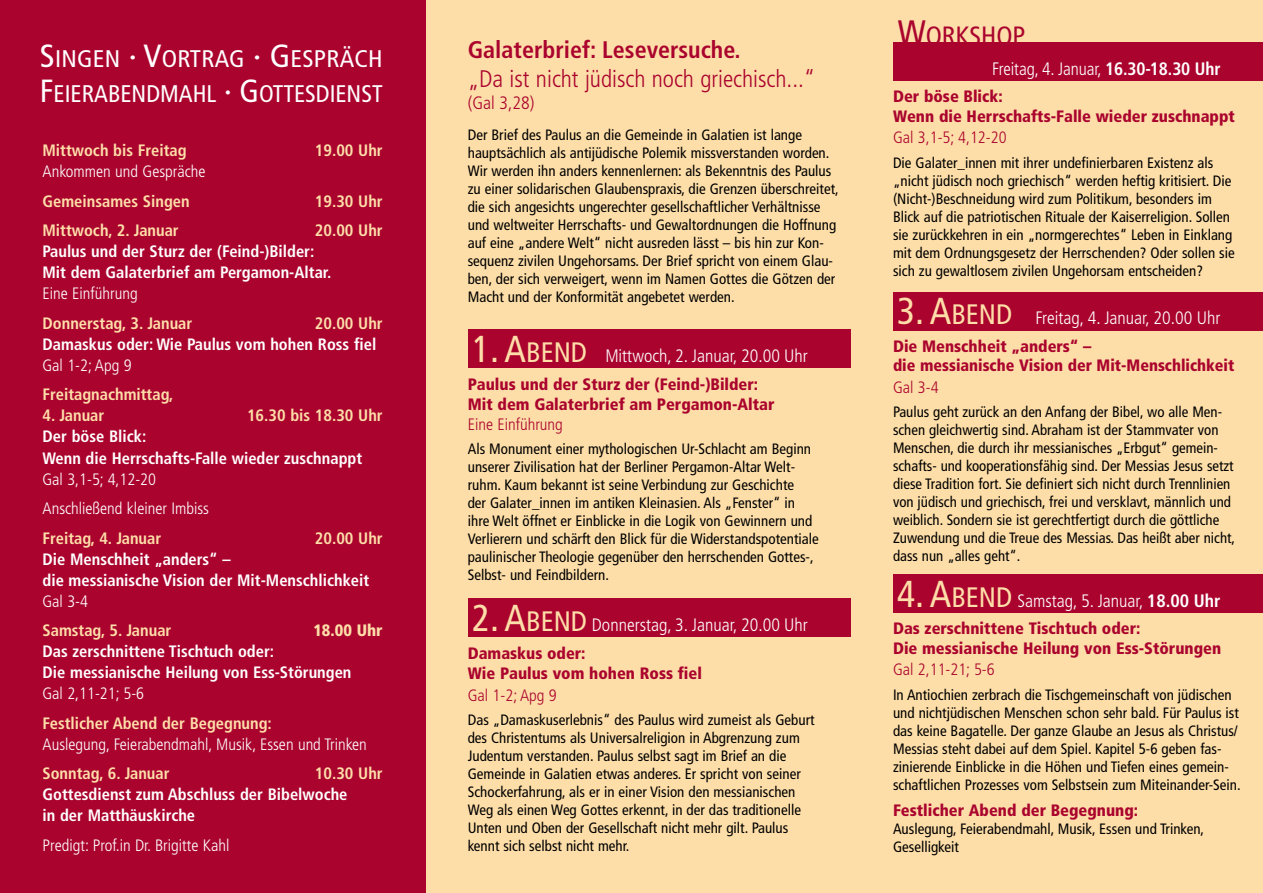
<style>
.page{position:relative;width:1263px;height:893px;background:#fedea8}
.page>*{position:absolute;margin:0;border:0;box-sizing:border-box;transform-origin:0 0}
.t1{font:condensed 26.4px "Frutiger";color:#aa042e}
.t2{font:condensed 24px/35.2px "Frutiger";color:#fff;scale:1.05 1}
.t3{font:300 condensed 24px "Frutiger";color:#aa042e}
.t4{font:700 condensed 24px "Frutiger";color:#aa042e}
.t5{font:300 condensed 18px "Frutiger";color:#fff}
.t6{font:300 condensed 18px "Frutiger";color:#aa042e}
.t7{font:700 condensed 16.5px/21px "Frutiger";color:#fff}
.t8{font:16.5px/19.8px "Frutiger Black Cn PL";color:#aa042e}
.t9{font:700 condensed 16.5px "Frutiger";color:#fedea8}
.t10{font:300 condensed 16.5px/29.5px "Frutiger";color:#fff}
.t11{font:300 condensed 16.5px "Frutiger";color:#aa042e}
.t12{font:16.5px "Frutiger Black Cn PL";color:#fedea8}
.t13{font:condensed 15px/18px "Frutiger";color:#000}
.s1{font-size:32.1px}
.s2{font-weight:400;font-size:37.5px;color:#fedea8}
.s3{font-weight:400;font-size:28.2px;color:#fedea8}
.s4{font-size:35.25px}
.s5{font-weight:700}
</style>
<div class="page">
<div style="left:0;top:0;width:425px;height:893px;background:#aa042e"></div>
<div style="left:468px;top:329px;width:382px;height:39px;background:#aa042e"></div>
<div style="left:893px;top:292px;width:370px;height:39px;background:#aa042e"></div>
<div style="left:893px;top:574px;width:370px;height:39px;background:#aa042e"></div>
<div style="left:468px;top:598px;width:382px;height:39px;background:#aa042e"></div>
<div style="left:893px;top:43px;width:370px;height:38px;background:#aa042e"></div>
<h2 class="t2" style="left:40px;top:41px;width:328px"><span class="s1">S</span>INGEN <span class="s1">· V</span>ORTRAG <span class="s1">· G</span>ESPRÄCH<br><span class="s1">F</span>EIERABENDMAHL <span class="s1">· G</span>OTTESDIENST</h2>
<p class="t9" style="left:43px;top:141px;width:146px">Mittwoch bis Freitag</p>
<p class="t9" style="left:315px;top:141px;width:69px">19.00 Uhr</p>
<p class="t10" style="left:43px;top:157px;width:164px">Ankommen und Gespräche</p>
<p class="t9" style="left:43px;top:191px;width:149px">Gemeinsames Singen</p>
<p class="t9" style="left:315px;top:191px;width:69px">19.30 Uhr</p>
<p class="t9" style="left:43px;top:221px;width:138px">Mittwoch, 2. Januar</p>
<p class="t9" style="left:315px;top:221px;width:69px">20.00 Uhr</p>
<p class="t7" style="left:43px;top:241px;width:290px">Paulus und der Sturz der (Feind-)Bilder:<br>Mit dem Galaterbrief am Pergamon-Altar.</p>
<p class="t10" style="left:43px;top:279px;width:97px">Eine Einführung</p>
<p class="t9" style="left:43px;top:313px;width:151px">Donnerstag, 3. Januar</p>
<p class="t9" style="left:315px;top:313px;width:69px">20.00 Uhr</p>
<p class="t7" style="left:43px;top:334px;width:335px">Damaskus oder: Wie Paulus vom hohen Ross fiel</p>
<p class="t10" style="left:43px;top:351px;width:91px">Gal 1-2; Apg 9</p>
<p class="t9" style="left:43px;top:385px;width:133px">Freitagnachmittag,</p>
<p class="t9" style="left:43px;top:406px;width:63px">4. Januar</p>
<p class="t9" style="left:247px;top:406px;width:137px">16.30 bis 18.30 Uhr</p>
<p class="t7" style="left:43px;top:426px;width:321px">Der böse Blick:<br>Wenn die Herrschafts-Falle wieder zuschnappt</p>
<p class="t10" style="left:43px;top:464px;width:168px">Gal 3,1-5; 4,12-20<br>Anschließend kleiner Imbiss</p>
<p class="t9" style="left:43px;top:528px;width:120px">Freitag, 4. Januar</p>
<p class="t9" style="left:315px;top:528px;width:69px">20.00 Uhr</p>
<p class="t7" style="left:43px;top:548px;width:328px">Die Menschheit „anders“ –<br>die messianische Vision der Mit-Menschlichkeit</p>
<p class="t10" style="left:43px;top:586px;width:47px">Gal 3-4</p>
<p class="t9" style="left:43px;top:620px;width:130px">Samstag, 5. Januar</p>
<p class="t12" style="left:313px;top:620px;width:71px">18.00 Uhr</p>
<p class="t7" style="left:43px;top:641px;width:310px">Das zerschnittene Tischtuch oder:<br>Die messianische Heilung von Ess-Störungen</p>
<p class="t10" style="left:43px;top:679px;width:103px">Gal 2,11-21; 5-6</p>
<p class="t9" style="left:43px;top:713px;width:231px">Festlicher Abend der Begegnung:</p>
<p class="t10" style="left:43px;top:729px;width:326px">Auslegung, Feierabendmahl, Musik, Essen und Trinken</p>
<p class="t9" style="left:43px;top:763px;width:129px">Sonntag, 6. Januar</p>
<p class="t9" style="left:315px;top:763px;width:69px">10.30 Uhr</p>
<p class="t7" style="left:43px;top:784px;width:306px">Gottesdienst zum Abschluss der Bibelwoche in der Matthäuskirche</p>
<p class="t10" style="left:43px;top:830px;width:188px">Predigt: Prof.in Dr. Brigitte Kahl</p>
<h2 class="t4" style="left:468px;top:36px;width:274px">Galaterbrief: Leseversuche.</h2>
<h2 class="t3" style="left:468px;top:65px;width:349px">„Da ist nicht jüdisch noch griechisch...“</h2>
<p class="t6" style="left:468px;top:93px;width:68px">(Gal 3,28)</p>
<p class="t13" style="left:468px;top:126px;width:372px">Der Brief des Paulus an die Gemeinde in Galatien ist lange hauptsächlich als antijüdische Polemik missverstanden worden.<br>Wir werden ihn anders kennenlernen: als Bekenntnis des Paulus zu einer solidarischen Glaubenspraxis, die Grenzen überschreitet, die sich angesichts ungerechter gesellschaftlicher Verhältnisse und weltweiter Herrschafts- und Gewaltordnungen die Hoffnung auf eine „andere Welt“ nicht ausreden lässt – bis hin zur Kon&shy;sequenz zivilen Ungehorsams. Der Brief spricht von einem Glau&shy;ben, der sich verweigert, wenn im Namen Gottes die Götzen der Macht und der Konformität angebetet werden.</p>
<p class="t5" style="left:472px;top:345px;width:337px"><span class="s2">1. A</span><span class="s3">BEND</span> Mittwoch, 2. Januar, 20.00 Uhr</p>
<p class="t8" style="left:468px;top:375px;width:308px">Paulus und der Sturz der (Feind-)Bilder:<br>Mit dem Galaterbrief am Pergamon-Altar</p>
<p class="t11" style="left:468px;top:415px;width:97px">Eine Einführung</p>
<p class="t13" style="left:468px;top:440px;width:352px">Als Monument einer mythologischen Ur-Schlacht am Beginn unserer Zivilisation hat der Berliner Pergamon-Altar Welt&shy;ruhm. Kaum bekannt ist seine Verbindung zur Geschichte<br>der Galater_innen im antiken Kleinasien. Als „Fenster“ in ihre Welt öffnet er Einblicke in die Logik von Gewinnern und Verlierern und schärft den Blick für die Widerstandspotentiale paulinischer Theologie gegenüber den herrschenden Gottes-, Selbst- und Feindbildern.</p>
<p class="t5" style="left:472px;top:614px;width:337px"><span class="s2">2. A</span><span class="s3">BEND</span> Donnerstag, 3. Januar, 20.00 Uhr</p>
<p class="t8" style="left:468px;top:644px;width:236px">Damaskus oder:<br>Wie Paulus vom hohen Ross fiel</p>
<p class="t11" style="left:468px;top:686px;width:91px">Gal 1-2; Apg 9</p>
<p class="t13" style="left:468px;top:711px;width:348px">Das „Damaskuserlebnis“ des Paulus wird zumeist als Geburt des Christentums als Universalreligion in Abgrenzung zum Judentum verstanden. Paulus selbst sagt im Brief an die Gemeinde in Galatien etwas anderes. Er spricht von seiner Schockerfahrung, als er in einer Vision den messianischen Weg als einen Weg Gottes erkennt, in der das traditionelle Unten und Oben der Gesellschaft nicht mehr gilt. Paulus kennt sich selbst nicht mehr.</p>
<h1 class="t1" style="left:898px;top:20px;width:129px"><span class="s4">W</span>ORKSHOP</h1>
<p class="t5" style="left:992px;top:58px;width:230px">Freitag, 4. Januar, <span class="s5">16.30-18.30 Uhr</span></p>
<p class="t8" style="left:893px;top:86px;width:343px">Der böse Blick:<br>Wenn die Herrschafts-Falle wieder zuschnappt</p>
<p class="t11" style="left:893px;top:128px;width:115px">Gal 3,1-5; 4,12-20</p>
<p class="t13" style="left:893px;top:154px;width:343px">Die Galater_innen mit ihrer undefinierbaren Existenz als „nicht jüdisch noch griechisch“ werden heftig kritisiert. Die (Nicht-)Beschneidung wird zum Politikum, besonders im Blick auf die patriotischen Rituale der Kaiserreligion. Sollen sie zurückkehren in ein „normgerechtes“ Leben in Einklang mit dem Ordnungsgesetz der Herrschenden? Oder sollen sie sich zu gewaltlosem zivilen Ungehorsam entscheiden?</p>
<p class="t5" style="left:897px;top:308px;width:325px"><span class="s2">3. A</span><span class="s3">BEND</span> Freitag, 4. Januar, 20.00 Uhr</p>
<p class="t8" style="left:893px;top:336px;width:343px">Die Menschheit „anders“ –<br>die messianische Vision der Mit-Menschlichkeit</p>
<p class="t11" style="left:893px;top:378px;width:47px">Gal 3-4</p>
<p class="t13" style="left:893px;top:403px;width:344px">Paulus geht zurück an den Anfang der Bibel, wo alle Men&shy;schen gleichwertig sind. Abraham ist der Stammvater von Menschen, die durch ihr messianisches „Erbgut“ gemein&shy;schafts- und kooperationsfähig sind. Der Messias Jesus setzt diese Tradition fort. Sie definiert sich nicht durch Trennlinien von jüdisch und griechisch, frei und versklavt, männlich und weiblich. Sondern sie ist gerechtfertigt durch die göttliche Zuwendung und die Treue des Messias. Das heißt aber nicht, dass nun „alles geht“.</p>
<p class="t5" style="left:897px;top:590px;width:325px"><span class="s2">4. A</span><span class="s3">BEND</span> Samstag, 5. Januar, <span class="s5">18.00 Uhr</span></p>
<p class="t8" style="left:893px;top:618px;width:330px">Das zerschnittene Tischtuch oder:<br>Die messianische Heilung von Ess-Störungen</p>
<p class="t11" style="left:893px;top:660px;width:103px">Gal 2,11-21; 5-6</p>
<p class="t13" style="left:893px;top:686px;width:349px">In Antiochien zerbrach die Tischgemeinschaft von jüdischen und nichtjüdischen Menschen schon sehr bald. Für Paulus ist das keine Bagatelle. Der ganze Glaube an Jesus als Christus/ Messias steht dabei auf dem Spiel. Kapitel 5-6 geben fas&shy;zinierende Einblicke in die Höhen und Tiefen eines gemein&shy;schaftlichen Prozesses vom Selbstsein zum Miteinander-Sein.</p>
<p class="t8" style="left:893px;top:800px;width:247px">Festlicher Abend der Begegnung:</p>
<p class="t13" style="left:893px;top:820px;width:313px">Auslegung, Feierabendmahl, Musik, Essen und Trinken,<br>Geselligkeit</p>
</div>
